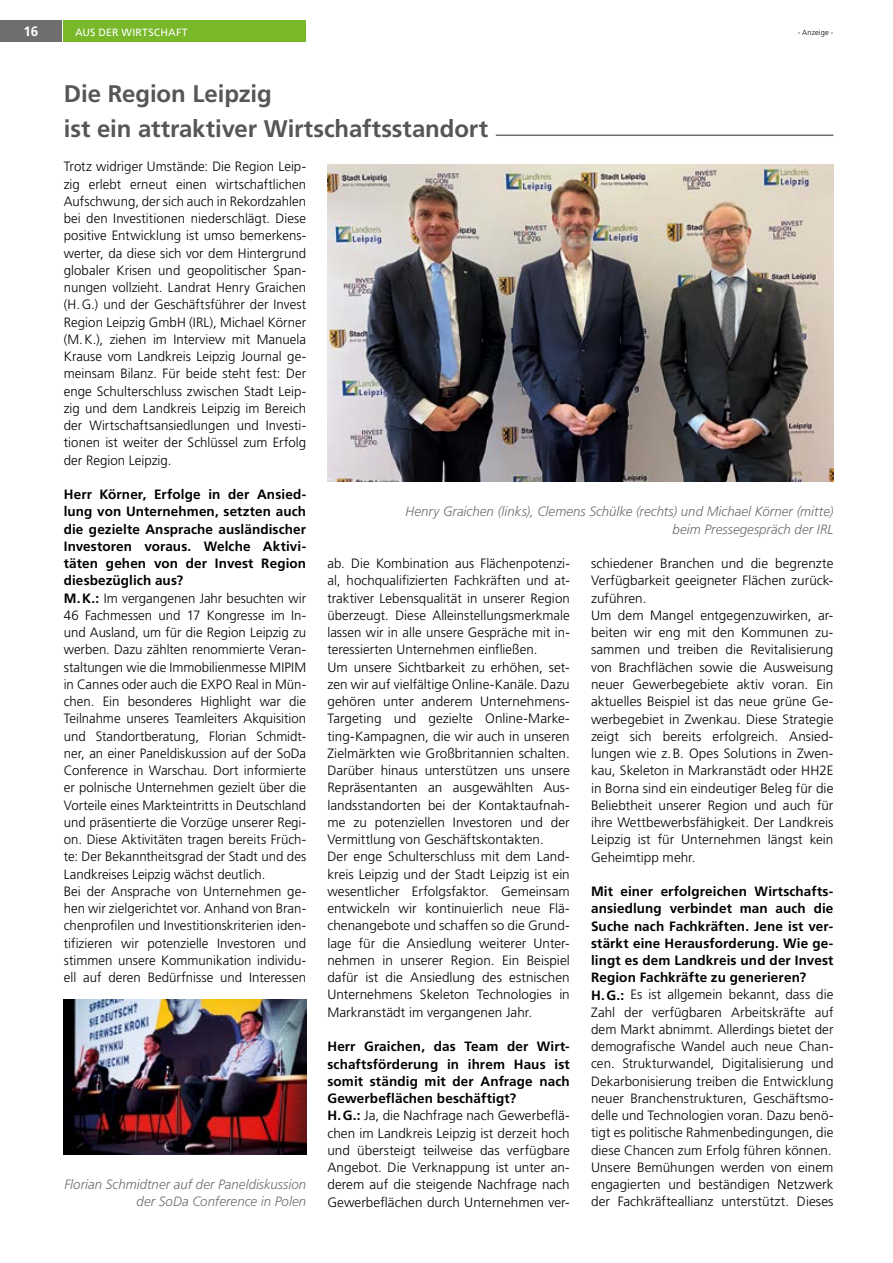
<style>
.page{position:relative;width:893px;height:1263px;background:#fff}
.page>*{position:absolute;margin:0;border:0;box-sizing:border-box;transform-origin:0 0}
.t1{font:700 24px/34.5px "Frutiger LT Std";letter-spacing:-.005em;color:#565655}
.t2{font:300 13.5px/17.2px "Frutiger LT Std";color:#000}
.t3{font:italic 300 13.5px/17.2px "Frutiger LT Std";letter-spacing:.005em;color:#6e6e6e;text-align:right}
.t4{font:700 13.5px "Frutiger LT Std";color:#fff}
.t5{font:10.5px "Frutiger LT Std";letter-spacing:.02em;color:#fff}
.t6{font:300 7.5px "Frutiger LT Std";letter-spacing:.015em;color:#000}
.s1{font-weight:700}
</style>
<div class="page">
<div style="left:64px;top:20px;width:242px;height:22px;background:#78b829"></div>
<div style="left:0;top:20px;width:62px;height:22px;background:#6e6e6e"></div>
<hr style="left:496px;top:134px;width:337px;height:2px;background:#6e6e6e">
<img style="left:327px;top:165px;width:506px;height:317px">
<img style="left:64px;top:999px;width:242px;height:156px">
<p class="t4" style="left:23px;top:23px;width:16px">16</p>
<p class="t5" style="left:75px;top:26px;width:114px">AUS DER WIRTSCHAFT</p>
<h1 class="t1" style="left:64px;top:77px;width:426px">Die Region Leipzig<br>ist ein attraktiver Wirtschaftsstandort</h1>
<p class="t6" style="left:798px;top:29px;width:37px">- Anzeige -</p>
<p class="t2" style="left:64px;top:158px;width:244px;text-align:justify">Trotz widriger Umstände: Die Region Leip&shy;zig erlebt erneut einen wirtschaftlichen Aufschwung, der sich auch in Rekordzahlen bei den Investitionen niederschlägt. Diese positive Entwicklung ist umso bemerkens&shy;werter, da diese sich vor dem Hintergrund globaler Krisen und geopolitischer Span&shy;nungen vollzieht. Landrat Henry Graichen (H.G.) und der Geschäftsführer der Invest Region Leipzig GmbH (IRL), Michael Körner (M.K.), ziehen im Interview mit Manuela Krause vom Landkreis Leipzig Journal ge&shy;meinsam Bilanz. Für beide steht fest: Der enge Schulterschluss zwischen Stadt Leip&shy;zig und dem Landkreis Leipzig im Bereich der Wirtschaftsansiedlungen und Investi&shy;tionen ist weiter der Schlüssel zum Erfolg der Region Leipzig.</p>
<p class="t2" style="left:64px;top:486px;width:244px"><span class="s1">Herr Körner, Erfolge in der Ansied&shy;lung von Unternehmen, setzten auch die gezielte Ansprache ausländischer Investoren voraus. Welche Aktivi&shy;täten gehen von der Invest Region diesbezüglich aus?<br>M.K.:</span> Im vergangenen Jahr besuchten wir 46 Fachmessen und 17 Kongresse im In&shy;und Ausland, um für die Region Leipzig zu werben. Dazu zählten renommierte Veran&shy;staltungen wie die Immobilienmesse MIPIM in Cannes oder auch die EXPO Real in Mün&shy;chen. Ein besonderes Highlight war die Teilnahme unseres Teamleiters Akquisition und Standortberatung, Florian Schmidt&shy;ner, an einer Paneldiskussion auf der SoDa Conference in Warschau. Dort informierte er polnische Unternehmen gezielt über die Vorteile eines Markteintritts in Deutschland und präsentierte die Vorzüge unserer Regi&shy;on. Diese Aktivitäten tragen bereits Früch&shy;te: Der Bekanntheitsgrad der Stadt und des Landkreises Leipzig wächst deutlich.<br>Bei der Ansprache von Unternehmen ge&shy;hen wir zielgerichtet vor. Anhand von Bran&shy;chenprofilen und Investitionskriterien iden&shy;tifizieren wir potenzielle Investoren und stimmen unsere Kommunikation individu&shy;ell auf deren Bedürfnisse und Interessen</p>
<p class="t3" style="left:64px;top:1176px;width:243px">Florian Schmidtner auf der Paneldiskussion der SoDa Conference in Polen</p>
<p class="t3" style="left:405px;top:503px;width:429px">Henry Graichen (links), Clemens Schülke (rechts) und Michael Körner (mitte) beim Pressegespräch der IRL</p>
<p class="t2" style="left:327px;top:555px;width:244px">ab. Die Kombination aus Flächenpotenzi&shy;al, hochqualifizierten Fachkräften und at&shy;traktiver Lebensqualität in unserer Region überzeugt. Diese Alleinstellungsmerkmale lassen wir in alle unsere Gespräche mit in&shy;teressierten Unternehmen einfließen.<br>Um unsere Sichtbarkeit zu erhöhen, set&shy;zen wir auf vielfältige Online-Kanäle. Dazu gehören unter anderem Unternehmens-Targeting und gezielte Online-Marke&shy;ting-Kampagnen, die wir auch in unseren Zielmärkten wie Großbritannien schalten.<br>Darüber hinaus unterstützen uns unsere Repräsentanten an ausgewählten Aus&shy;landsstandorten bei der Kontaktaufnah&shy;me zu potenziellen Investoren und der Vermittlung von Geschäftskontakten.<br>Der enge Schulterschluss mit dem Land&shy;kreis Leipzig und der Stadt Leipzig ist ein wesentlicher Erfolgsfaktor. Gemeinsam entwickeln wir kontinuierlich neue Flä&shy;chenangebote und schaffen so die Grund&shy;lage für die Ansiedlung weiterer Unter&shy;nehmen in unserer Region. Ein Beispiel dafür ist die Ansiedlung des estnischen Unternehmens Skeleton Technologies in Markranstädt im vergangenen Jahr.</p>
<p class="t2" style="left:327px;top:1038px;width:244px"><span class="s1">Herr Graichen, das Team der Wirt&shy;schaftsförderung in ihrem Haus ist somit ständig mit der Anfrage nach Gewerbeflächen beschäftigt?<br>H.G.:</span> Ja, die Nachfrage nach Gewerbeflä&shy;chen im Landkreis Leipzig ist derzeit hoch und übersteigt teilweise das verfügbare Angebot. Die Verknappung ist unter an&shy;derem auf die steigende Nachfrage nach Gewerbeflächen durch Unternehmen ver-</p>
<p class="t2" style="left:591px;top:555px;width:244px">schiedener Branchen und die begrenzte Verfügbarkeit geeigneter Flächen zurück&shy;zuführen.<br>Um dem Mangel entgegenzuwirken, ar&shy;beiten wir eng mit den Kommunen zu&shy;sammen und treiben die Revitalisierung von Brachflächen sowie die Ausweisung neuer Gewerbegebiete aktiv voran. Ein aktuelles Beispiel ist das neue grüne Ge&shy;werbegebiet in Zwenkau. Diese Strategie zeigt sich bereits erfolgreich. Ansied&shy;lungen wie z.B. Opes Solutions in Zwen&shy;kau, Skeleton in Markranstädt oder HH2E in Borna sind ein eindeutiger Beleg für die Beliebtheit unserer Region und auch für ihre Wettbewerbsfähigkeit. Der Landkreis Leipzig ist für Unternehmen längst kein Geheimtipp mehr.</p>
<p class="t2" style="left:591px;top:883px;width:244px"><span class="s1">Mit einer erfolgreichen Wirtschafts&shy;ansiedlung verbindet man auch die Suche nach Fachkräften. Jene ist ver&shy;stärkt eine Herausforderung. Wie ge&shy;lingt es dem Landkreis und der Invest Region Fachkräfte zu generieren?<br>H.G.:</span> Es ist allgemein bekannt, dass die Zahl der verfügbaren Arbeitskräfte auf dem Markt abnimmt. Allerdings bietet der demografische Wandel auch neue Chan&shy;cen. Strukturwandel, Digitalisierung und Dekarbonisierung treiben die Entwicklung neuer Branchenstrukturen, Geschäftsmo&shy;delle und Technologien voran. Dazu benö&shy;tigt es politische Rahmenbedingungen, die diese Chancen zum Erfolg führen können.<br>Unsere Bemühungen werden von einem engagierten und beständigen Netzwerk der Fachkräfteallianz unterstützt. Dieses</p>
</div>
